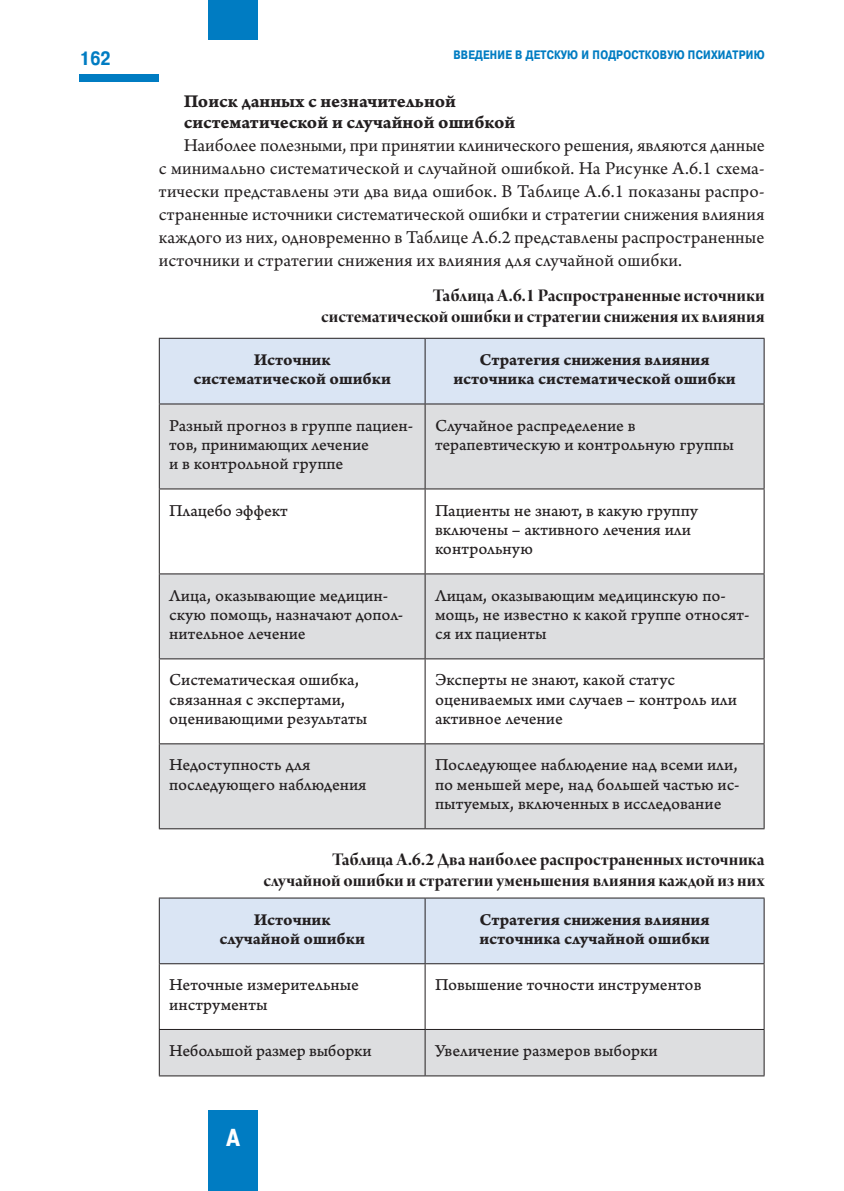
<style>
.page{position:relative;width:844px;height:1191px;background:#fff}
.page>*{position:absolute;margin:0;border:0;box-sizing:border-box;transform-origin:0 0}
.t1{font:700 24.5px "Pragmatica Cond C";color:#fff}
.Main{font:700 19.25px "Pragmatica Cond C";color:#007cc2}
.Main-2{font:19.07px/22.9px "Arno Pro";letter-spacing:.01em;color:#231f20;text-align:justify}
.Tab_Head{font:19.07px/21px "Arno Pro Bold Display";color:#231f20;text-align:right}
.Head2{font:19.07px "Arno Pro Bold Caption";color:#231f20}
.Tab_list{font:17.5px/19.2px "Arno Pro Caption";letter-spacing:-.005em;color:#231f20}
.Tab_list-2{font:17.5px/19.2px "Arno Pro Bold Caption";color:#231f20;text-align:center}
.t2{font:700 12.25px "Pragmatica Cond C";letter-spacing:.02em;color:#007cc2}
</style>
<div class="page">
<div style="left:79px;top:74px;width:80px;height:8px;background:#007cc2"></div>
<div style="left:208px;top:0;width:50px;height:40px;background:#007cc2"></div>
<div style="left:208px;top:1110px;width:50px;height:81px;background:#007cc2"></div>
<div style="left:160px;top:339px;width:603px;height:64px;background:#dae5f4"></div>
<svg style="left:160px;top:404px;width:603px;height:424px;fill:#dddee0"></svg>
<hr style="left:159px;top:338px;width:266px;height:1px;background:#231f20">
<hr style="left:159px;top:339px;width:1px;height:64px;background:#231f20">
<hr style="left:425px;top:338px;width:339px;height:1px;background:#231f20">
<hr style="left:424px;top:339px;width:1px;height:64px;background:#231f20">
<hr style="left:763px;top:339px;width:1px;height:64px;background:#231f20">
<hr style="left:159px;top:403px;width:266px;height:1px;background:#231f20">
<hr style="left:159px;top:404px;width:1px;height:84px;background:#231f20">
<hr style="left:425px;top:403px;width:339px;height:1px;background:#231f20">
<hr style="left:424px;top:404px;width:1px;height:84px;background:#231f20">
<hr style="left:763px;top:404px;width:1px;height:84px;background:#231f20">
<hr style="left:159px;top:488px;width:266px;height:1px;background:#231f20">
<hr style="left:159px;top:489px;width:1px;height:84px;background:#231f20">
<hr style="left:425px;top:488px;width:339px;height:1px;background:#231f20">
<hr style="left:424px;top:489px;width:1px;height:84px;background:#231f20">
<hr style="left:763px;top:489px;width:1px;height:84px;background:#231f20">
<hr style="left:159px;top:573px;width:266px;height:1px;background:#231f20">
<hr style="left:159px;top:574px;width:1px;height:84px;background:#231f20">
<hr style="left:425px;top:573px;width:339px;height:1px;background:#231f20">
<hr style="left:424px;top:574px;width:1px;height:84px;background:#231f20">
<hr style="left:763px;top:574px;width:1px;height:84px;background:#231f20">
<hr style="left:159px;top:658px;width:266px;height:1px;background:#231f20">
<hr style="left:159px;top:659px;width:1px;height:84px;background:#231f20">
<hr style="left:425px;top:658px;width:339px;height:1px;background:#231f20">
<hr style="left:424px;top:659px;width:1px;height:84px;background:#231f20">
<hr style="left:763px;top:659px;width:1px;height:84px;background:#231f20">
<hr style="left:159px;top:743px;width:266px;height:1px;background:#231f20">
<hr style="left:159px;top:744px;width:1px;height:84px;background:#231f20">
<hr style="left:425px;top:743px;width:339px;height:1px;background:#231f20">
<hr style="left:424px;top:744px;width:1px;height:84px;background:#231f20">
<hr style="left:763px;top:744px;width:1px;height:84px;background:#231f20">
<hr style="left:159px;top:828px;width:266px;height:1px;background:#231f20">
<hr style="left:425px;top:828px;width:339px;height:1px;background:#231f20">
<div style="left:160px;top:898px;width:603px;height:65px;background:#dae5f4"></div>
<div style="left:160px;top:1030px;width:603px;height:45px;background:#dddee0"></div>
<hr style="left:159px;top:897px;width:266px;height:1px;background:#231f20">
<hr style="left:159px;top:898px;width:1px;height:65px;background:#231f20">
<hr style="left:425px;top:897px;width:339px;height:1px;background:#231f20">
<hr style="left:424px;top:898px;width:1px;height:65px;background:#231f20">
<hr style="left:763px;top:898px;width:1px;height:65px;background:#231f20">
<hr style="left:159px;top:963px;width:266px;height:1px;background:#231f20">
<hr style="left:159px;top:964px;width:1px;height:65px;background:#231f20">
<hr style="left:425px;top:963px;width:339px;height:1px;background:#231f20">
<hr style="left:424px;top:964px;width:1px;height:65px;background:#231f20">
<hr style="left:763px;top:964px;width:1px;height:65px;background:#231f20">
<hr style="left:159px;top:1029px;width:266px;height:1px;background:#231f20">
<hr style="left:159px;top:1030px;width:1px;height:45px;background:#231f20">
<hr style="left:425px;top:1029px;width:339px;height:1px;background:#231f20">
<hr style="left:424px;top:1030px;width:1px;height:45px;background:#231f20">
<hr style="left:763px;top:1030px;width:1px;height:45px;background:#231f20">
<hr style="left:159px;top:1075px;width:266px;height:1px;background:#231f20">
<hr style="left:425px;top:1075px;width:339px;height:1px;background:#231f20">
<p class="Main" style="left:79px;top:47px;width:33px">162</p>
<p class="t2" style="left:453px;top:48px;width:312px">ВВЕДЕНИЕ В ДЕТСКУЮ И ПОДРОСТКОВУЮ ПСИХИАТРИЮ</p>
<p class="Head2" style="left:184px;top:90px;width:274px">Поиск данных с незначительной</p>
<p class="Head2" style="left:184px;top:111px;width:333px">систематической и случайной ошибкой</p>
<p class="Main-2" style="left:159px;top:135px;width:607px;text-indent:25px">Наиболее полезными, при принятии клинического решения, являются данные с минимально систематической и случайной ошибкой. На Рисунке А.6.1 схема&shy;тически представлены эти два вида ошибок. В Таблице А.6.1 показаны распро&shy;страненные источники систематической ошибки и стратегии снижения влияния каждого из них, одновременно в Таблице А.6.2 представлены распространенные источники и стратегии снижения их влияния для случайной ошибки.</p>
<p class="Tab_Head" style="left:321px;top:286px;width:445px">Таблица А.6.1 Распространенные источники систематической ошибки и стратегии снижения их влияния</p>
<p class="Tab_list-2" style="left:193px;top:351px;width:199px">Источник систематической ошибки</p>
<p class="Tab_list-2" style="left:453px;top:351px;width:284px">Стратегия снижения влияния источника систематической ошибки</p>
<p class="Tab_list" style="left:169px;top:416px;width:245px">Разный прогноз в группе пациен&shy;тов, принимающих лечение<br>и в контрольной группе</p>
<p class="Tab_list" style="left:435px;top:416px;width:300px">Случайное распределение в терапевтическую и контрольную группы</p>
<p class="Tab_list" style="left:169px;top:501px;width:120px">Плацебо эффект</p>
<p class="Tab_list" style="left:435px;top:501px;width:264px">Пациенты не знают, в какую группу включены – активного лечения или контрольную</p>
<p class="Tab_list" style="left:169px;top:586px;width:235px">Лица, оказывающие медицин&shy;скую помощь, назначают допол&shy;нительное лечение</p>
<p class="Tab_list" style="left:435px;top:586px;width:316px">Лицам, оказывающим медицинскую по&shy;мощь, не известно к какой группе относят&shy;ся их пациенты</p>
<p class="Tab_list" style="left:169px;top:671px;width:199px">Систематическая ошибка, связанная с экспертами, оценивающими результаты</p>
<p class="Tab_list" style="left:435px;top:671px;width:303px">Эксперты не знают, какой статус оцениваемых ими случаев – контроль или активное лечение</p>
<p class="Tab_list" style="left:169px;top:756px;width:199px">Недоступность для последующего наблюдения</p>
<p class="Tab_list" style="left:435px;top:756px;width:306px;text-align:justify">Последующее наблюдение над всеми или, по меньшей мере, над большей частью ис&shy;пытуемых, включенных в исследование</p>
<p class="Tab_Head" style="left:263px;top:849px;width:502px">Таблица А.6.2 Два наиболее распространенных источника случайной ошибки и стратегии уменьшения влияния каждой из них</p>
<p class="Tab_list-2" style="left:219px;top:910px;width:147px">Источник случайной ошибки</p>
<p class="Tab_list-2" style="left:479px;top:910px;width:232px;text-align:left">Стратегия снижения влияния источника случайной ошибки</p>
<p class="Tab_list" style="left:169px;top:976px;width:191px">Неточные измерительные инструменты</p>
<p class="Tab_list" style="left:435px;top:976px;width:268px">Повышение точности инструментов</p>
<p class="Tab_list" style="left:169px;top:1041px;width:204px">Небольшой размер выборки</p>
<p class="Tab_list" style="left:435px;top:1041px;width:224px">Увеличение размеров выборки</p>
<h1 class="t1" style="left:227px;top:1123px;width:14px">А</h1>
</div>
